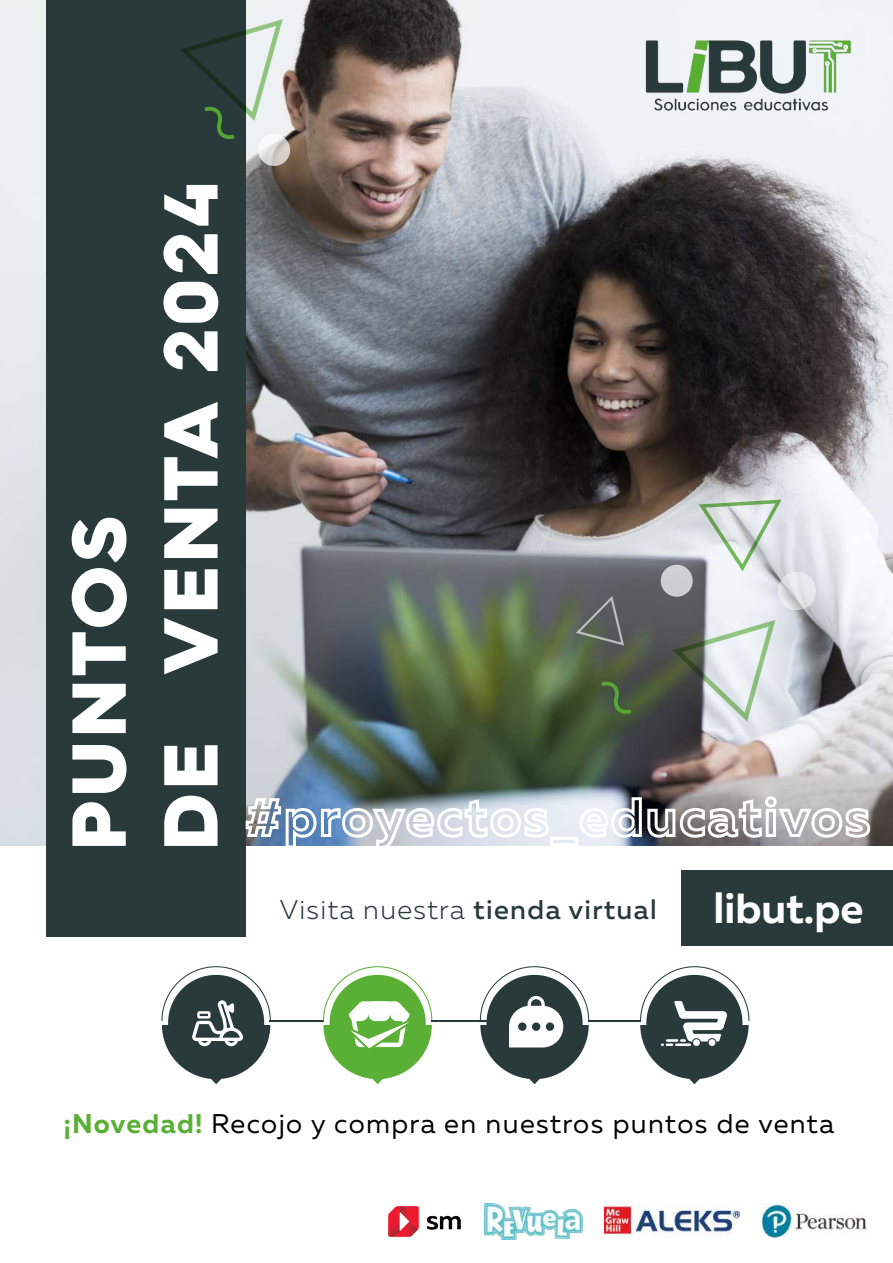
<style>
.page{position:relative;width:893px;height:1263px;background:#fff}
.page>*{position:absolute;margin:0;border:0;box-sizing:border-box;transform-origin:0 0}
.t1{font:900 76.5px/91.8px "Hurme Geometric Sans 3";letter-spacing:.05em;color:#fff}
.t2{font:700 42px "Muller";color:#fff}
.t3{font:27px "Muller";letter-spacing:.05em;color:#000}
.t4{font:300 27px "Muller";letter-spacing:.05em;color:#293a3a}
.s1{font-weight:500}
.s2{font-weight:700;color:#5ab035}
</style>
<div class="page">
<div style="left:682px;top:870px;width:211px;height:75px;background:#293a3a"></div>
<img style="left:0;top:0;width:893px;height:846px">
<svg style="left:660px;top:562px;width:33px;height:37px"></svg>
<svg style="left:601px;top:681px;width:30px;height:33px"></svg>
<svg style="left:673px;top:620px;width:102px;height:102px;background:#abb4af"></svg>
<svg style="left:699px;top:499px;width:117px;height:113px"></svg>
<svg style="left:576px;top:596px;width:48px;height:49px;background:#656a67"></svg>
<div style="left:46px;top:0;width:199px;height:936px;background:#293a3a"></div>
<svg style="left:245px;top:797px;width:306px;height:54px"></svg>
<div style="left:550px;top:837px;width:28px;height:9px;border:3px solid #fff"></div>
<svg style="left:577px;top:795px;width:295px;height:45px"></svg>
<hr style="left:270px;top:1020px;width:54px;height:1px;background:#293a3a">
<hr style="left:431px;top:1020px;width:63px;height:1px;background:#293a3a">
<hr style="left:588px;top:1020px;width:53px;height:1px;background:#293a3a">
<svg style="left:161px;top:966px;width:110px;height:118px"></svg>
<svg style="left:480px;top:966px;width:109px;height:118px"></svg>
<svg style="left:323px;top:966px;width:109px;height:118px"></svg>
<svg style="left:640px;top:966px;width:109px;height:118px"></svg>
<img style="left:629px;top:26px;width:237px;height:99px">
<img style="left:388px;top:1203px;width:101px;height:34px">
<img style="left:484px;top:1204px;width:99px;height:35px">
<img style="left:761px;top:1203px;width:106px;height:35px">
<img style="left:604px;top:1205px;width:135px;height:33px">
<svg style="left:180px;top:19px;width:200px;height:182px"></svg>
<h1 class="t1" style="left:49px;top:850px;width:671px;rotate:-90deg">PUNTOS<br>DE VENTA 2024</h1>
<p class="t4" style="left:280px;top:893px;width:378px">Visita nuestra <span class="s1">tienda virtual</span></p>
<h2 class="t2" style="left:714px;top:882px;width:151px">libut.pe</h2>
<p class="t3" style="left:64px;top:1107px;width:772px"><span class="s2">¡Novedad!</span> Recojo y compra en nuestros puntos de venta</p>
</div>
